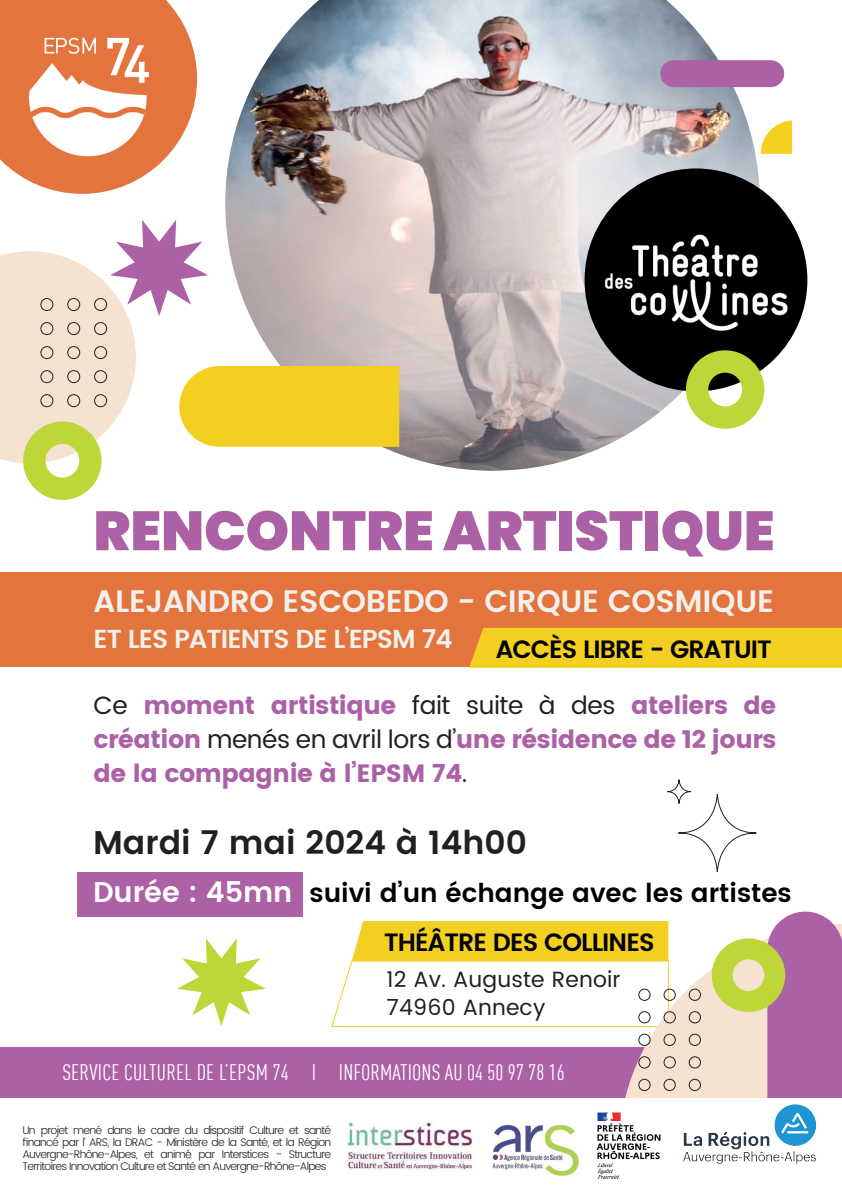
<style>
.page{position:relative;width:842px;height:1191px;background:#fff}
.page>*{position:absolute;margin:0;border:0;box-sizing:border-box;transform-origin:0 0}
.t1{font:900 55.2px "Poppins";color:#ac61a7}
.t2{font:600 32.8px "Poppins";color:#231f20}
.t3{font:600 31px "Poppins";letter-spacing:-.01em;color:#f2f0ec}
.t4{font:600 26px "Poppins";color:#000001}
.t5{font:600 26px "Poppins";letter-spacing:-.035em;color:#f2f0ec}
.t6{font:25px/34.2px "Poppins";letter-spacing:-.02em;color:#ac61a7;text-align:justify}
.t7{font:600 25px "Poppins";letter-spacing:-.035em;color:#000001}
.t8{font:22px "DIN Cond";letter-spacing:.01em;color:#fff}
.t9{font:22px/28px "Poppins";letter-spacing:.01em;color:#231f20}
.t10{font:300 11px/12px "Poppins";letter-spacing:-.065em;color:#231f20;text-align:justify}
.s1{color:#231f20}
.s2{font-size:28.5px;color:#fff}
</style>
<div class="page">
<img style="left:225px;top:0;width:535px;height:471px">
<div style="left:0;top:572px;width:842px;height:94px;background:#e4743d"></div>
<div style="left:678px;top:793px;width:79px;height:79px;border:1px solid #231f20;border-radius:50%"></div>
<div style="left:666px;top:779px;width:25px;height:25px;border:1px solid #231f20;border-radius:50%"></div>
<svg style="left:761px;top:120px;width:31px;height:34px"></svg>
<svg style="left:0;top:0;width:197px;height:194px"></svg>
<svg style="left:0;top:220px;width:399px;height:280px"></svg>
<div style="left:40px;top:298px;width:13px;height:13px;border:1px solid #231f20;border-radius:50%"></div>
<div style="left:67px;top:298px;width:13px;height:13px;border:1px solid #231f20;border-radius:50%"></div>
<div style="left:94px;top:298px;width:13px;height:13px;border:1px solid #231f20;border-radius:50%"></div>
<div style="left:40px;top:322px;width:13px;height:13px;border:1px solid #231f20;border-radius:50%"></div>
<div style="left:67px;top:322px;width:13px;height:13px;border:1px solid #231f20;border-radius:50%"></div>
<div style="left:94px;top:322px;width:13px;height:13px;border:1px solid #231f20;border-radius:50%"></div>
<div style="left:40px;top:346px;width:13px;height:13px;border:1px solid #231f20;border-radius:50%"></div>
<div style="left:67px;top:346px;width:13px;height:13px;border:1px solid #231f20;border-radius:50%"></div>
<div style="left:94px;top:346px;width:13px;height:13px;border:1px solid #231f20;border-radius:50%"></div>
<div style="left:40px;top:370px;width:13px;height:13px;border:1px solid #231f20;border-radius:50%"></div>
<div style="left:67px;top:370px;width:13px;height:13px;border:1px solid #231f20;border-radius:50%"></div>
<div style="left:94px;top:370px;width:13px;height:13px;border:1px solid #231f20;border-radius:50%"></div>
<div style="left:40px;top:394px;width:13px;height:13px;border:1px solid #231f20;border-radius:50%"></div>
<div style="left:67px;top:394px;width:13px;height:13px;border:1px solid #231f20;border-radius:50%"></div>
<div style="left:94px;top:394px;width:13px;height:13px;border:1px solid #231f20;border-radius:50%"></div>
<div style="left:660px;top:60px;width:124px;height:27px;background:#ac61a7;border-radius:13px"></div>
<img style="left:15px;top:14px;width:151px;height:166px">
<img style="left:585px;top:168px;width:222px;height:223px;border-radius:111px">
<svg style="left:686px;top:350px;width:78px;height:79px"></svg>
<div style="left:469px;top:628px;width:373px;height:40px;background:#f3cf22"></div>
<div style="left:77px;top:872px;width:225px;height:44px;background:#ac61a7"></div>
<svg style="left:331px;top:921px;width:338px;height:106px"></svg>
<div style="left:0;top:1047px;width:670px;height:51px;background:#ac61a7"></div>
<svg style="left:618px;top:923px;width:94px;height:175px"></svg>
<svg style="left:712px;top:911px;width:130px;height:187px;background:#c9a2a9"></svg>
<img style="left:348px;top:1123px;width:124px;height:48px">
<img style="left:667px;top:1087px;width:165px;height:77px">
<img style="left:492px;top:1125px;width:87px;height:51px">
<img style="left:596px;top:1104px;width:72px;height:75px">
<div style="left:689px;top:1078px;width:12px;height:13px;border:1px solid #231f20;border-radius:50%"></div>
<div style="left:663px;top:1078px;width:13px;height:13px;border:1px solid #231f20;border-radius:50%"></div>
<div style="left:638px;top:1078px;width:13px;height:13px;border:1px solid #231f20;border-radius:50%"></div>
<div style="left:689px;top:1056px;width:12px;height:12px;border:1px solid #231f20;border-radius:50%"></div>
<div style="left:663px;top:1056px;width:13px;height:12px;border:1px solid #231f20;border-radius:50%"></div>
<div style="left:638px;top:1056px;width:13px;height:12px;border:1px solid #231f20;border-radius:50%"></div>
<div style="left:689px;top:1033px;width:12px;height:13px;border:1px solid #231f20;border-radius:50%"></div>
<div style="left:663px;top:1033px;width:13px;height:13px;border:1px solid #231f20;border-radius:50%"></div>
<div style="left:638px;top:1033px;width:13px;height:13px;border:1px solid #231f20;border-radius:50%"></div>
<div style="left:689px;top:1011px;width:12px;height:12px;border:1px solid #231f20;border-radius:50%"></div>
<div style="left:663px;top:1011px;width:13px;height:12px;border:1px solid #231f20;border-radius:50%"></div>
<div style="left:638px;top:1011px;width:13px;height:12px;border:1px solid #231f20;border-radius:50%"></div>
<div style="left:689px;top:988px;width:12px;height:13px;border:1px solid #231f20;border-radius:50%"></div>
<div style="left:663px;top:988px;width:13px;height:13px;border:1px solid #231f20;border-radius:50%"></div>
<div style="left:638px;top:988px;width:13px;height:13px;border:1px solid #231f20;border-radius:50%"></div>
<svg style="left:177px;top:938px;width:89px;height:88px"></svg>
<h1 class="t1" style="left:93px;top:499px;width:682px">RENCONTRE ARTISTIQUE</h1>
<h3 class="t3" style="left:93px;top:577px;width:682px">ALEJANDRO ESCOBEDO - CIRQUE COSMIQUE</h3>
<h3 class="t5" style="left:93px;top:619px;width:361px">ET LES PATIENTS DE L’EPSM 74</h3>
<h3 class="t7" style="left:496px;top:630px;width:278px">ACCÈS LIBRE - GRATUIT</h3>
<h3 class="t6" style="left:93px;top:688px;width:684px"><span class="s1">Ce</span> moment artistique <span class="s1">fait suite à des</span> ateliers de création <span class="s1">menés en avril lors d’</span>une résidence de 12 jours de la compagnie à l’EPSM 74<span class="s1">.</span></h3>
<h2 class="t2" style="left:93px;top:817px;width:435px">Mardi 7 mai 2024 à 14h00</h2>
<h3 class="t4" style="left:93px;top:873px;width:700px"><span class="s2">Durée : 45mn</span> suivi d’un échange avec les artistes</h3>
<h3 class="t7" style="left:384px;top:923px;width:272px">THÉÂTRE DES COLLINES</h3>
<h3 class="t9" style="left:387px;top:965px;width:236px">12 Av. Auguste Renoir<br>74960 Annecy</h3>
<h3 class="t8" style="left:62px;top:1059px;width:504px">SERVICE CULTUREL DE L’EPSM 74 I INFORMATIONS AU 04 50 97 78 16</h3>
<p class="t10" style="left:22px;top:1124px;width:310px">Un projet mené dans le cadre du dispositif Culture et santé financé par l’ ARS, la DRAC - Ministère de la Santé, et la Région Auvergne-Rhône-Alpes, et animé par Interstices - Structure Territoires Innovation Culture et Santé en Auvergne-Rhône-Alpes</p>
</div>
